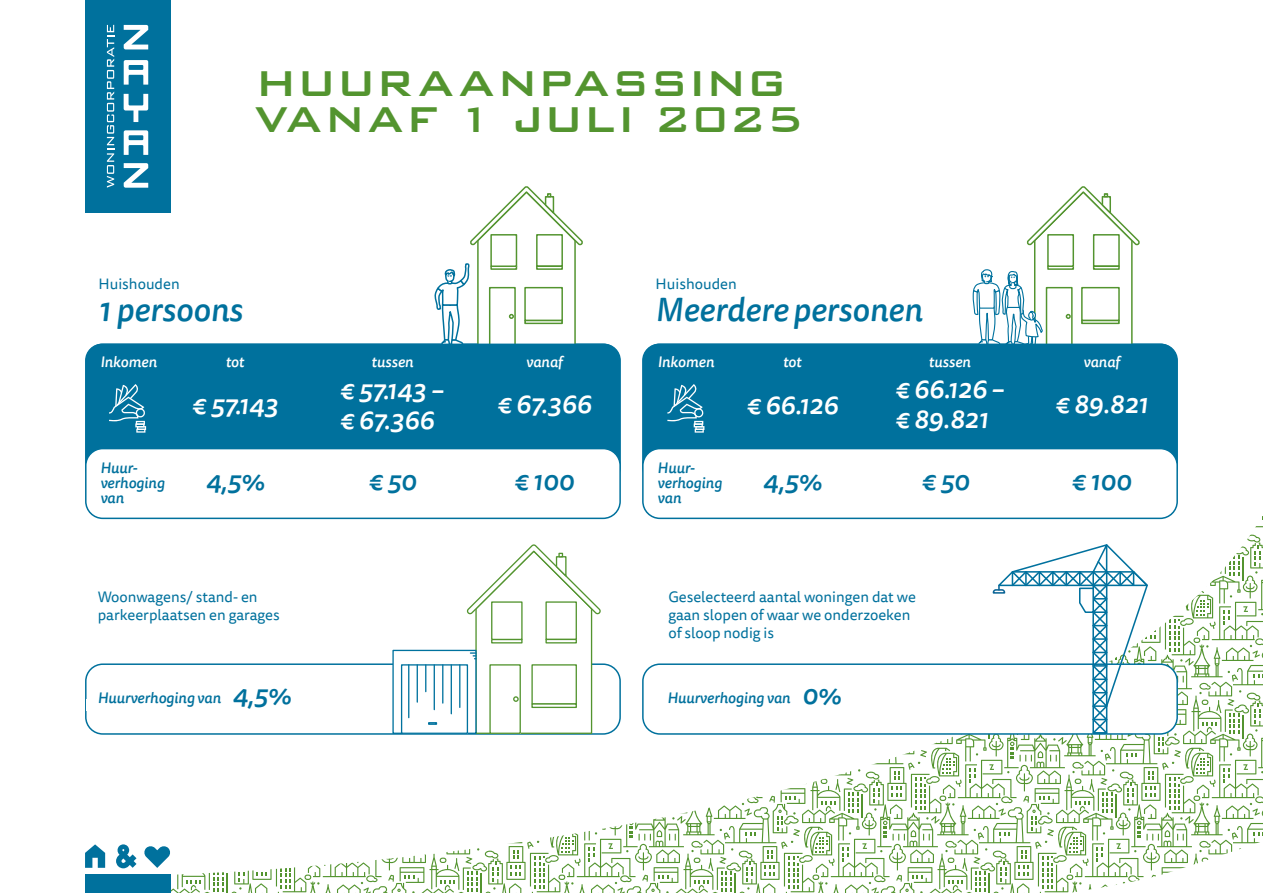
<style>
.page{position:relative;width:1263px;height:893px;background:#fff}
.page>*{position:absolute;margin:0;border:0;box-sizing:border-box;transform-origin:0 0}
.t1{font:500 48px/36px "Bank Gothic BT";letter-spacing:-.005em;color:#53942f}
.t2{font:italic 500 33px "Tisa Sans Pro";color:#00719d}
.t3{font:italic 500 27px/30px "Tisa Sans Pro";color:#fff}
.t4{font:italic 500 27px "Tisa Sans Pro";color:#00719d}
.t5{font:15px/18px "Tisa Sans Pro";color:#00719d}
.t6{font:italic 500 15px/15px "Tisa Sans Pro";color:#00719d}
.t7{font:italic 500 15px "Tisa Sans Pro";color:#fff}
</style>
<div class="page">
<svg style="left:170px;top:515px;width:1093px;height:378px"></svg>
<div style="left:85px;top:0;width:85px;height:213px;background:#00719d"></div>
<svg style="left:124px;top:25px;width:24px;height:24px"></svg>
<svg style="left:124px;top:60px;width:24px;height:25px"></svg>
<svg style="left:124px;top:130px;width:24px;height:25px"></svg>
<svg style="left:124px;top:163px;width:24px;height:25px"></svg>
<svg style="left:124px;top:94px;width:24px;height:28px"></svg>
<svg style="left:107px;top:25px;width:7px;height:163px"></svg>
<div style="left:85px;top:875px;width:85px;height:18px;background:#00719d"></div>
<svg style="left:85px;top:844px;width:20px;height:24px"></svg>
<svg style="left:144px;top:846px;width:27px;height:22px"></svg>
<svg style="left:116px;top:844px;width:21px;height:24px"></svg>
<svg style="left:433px;top:186px;width:151px;height:158px"></svg>
<svg style="left:972px;top:186px;width:169px;height:158px"></svg>
<div style="left:85px;top:344px;width:536px;height:140px;background:#00719d;border-radius:17px"></div>
<div style="left:642px;top:344px;width:536px;height:140px;background:#00719d;border-radius:17px"></div>
<div style="left:86px;top:449px;width:534px;height:69px;background:#fff;border-radius:17px"></div>
<div style="left:85px;top:448px;width:536px;height:71px;border:2px solid #00719d;border-radius:17px"></div>
<div style="left:643px;top:449px;width:534px;height:69px;background:#fff;border-radius:17px"></div>
<div style="left:642px;top:448px;width:536px;height:71px;border:2px solid #00719d;border-radius:17px"></div>
<div style="left:86px;top:664px;width:534px;height:70px;background:#fff;border-radius:17px"></div>
<div style="left:85px;top:663px;width:536px;height:72px;border:2px solid #00719d;border-radius:17px"></div>
<div style="left:643px;top:664px;width:534px;height:70px;background:#fff;border-radius:17px"></div>
<div style="left:642px;top:663px;width:536px;height:72px;border:2px solid #00719d;border-radius:17px"></div>
<svg style="left:109px;top:384px;width:37px;height:49px"></svg>
<svg style="left:667px;top:384px;width:37px;height:49px"></svg>
<div style="left:87px;top:699px;width:11px;height:12px;background:#fff"></div>
<div style="left:393px;top:650px;width:83px;height:83px;background:#fff"></div>
<div style="left:392px;top:650px;width:85px;height:84px;border:1px solid #00729e"></div>
<div style="left:401px;top:664px;width:67px;height:70px;border:1px solid #00729e"></div>
<svg style="left:428px;top:722px;width:9px;height:3px"></svg>
<hr style="left:408px;top:665px;width:1px;height:53px;background:#00729e">
<hr style="left:417px;top:665px;width:1px;height:37px;background:#00729e">
<svg style="left:425px;top:665px;width:1px;height:27px"></svg>
<hr style="left:434px;top:665px;width:1px;height:45px;background:#00729e">
<hr style="left:442px;top:665px;width:1px;height:38px;background:#00729e">
<hr style="left:451px;top:665px;width:1px;height:49px;background:#00729e">
<hr style="left:459px;top:665px;width:1px;height:42px;background:#00729e">
<svg style="left:465px;top:543px;width:137px;height:191px"></svg>
<svg style="left:992px;top:538px;width:159px;height:196px"></svg>
<h1 class="t1" style="left:255px;top:64px;width:549px">HUURAANPASSING<br>VANAF 1 JULI 2025</h1>
<p class="t5" style="left:99px;top:275px;width:83px">Huishouden</p>
<h2 class="t2" style="left:99px;top:287px;width:146px">1 persoons</h2>
<p class="t5" style="left:656px;top:275px;width:83px">Huishouden</p>
<h2 class="t2" style="left:656px;top:287px;width:268px">Meerdere personen</h2>
<p class="t7" style="left:526px;top:352px;width:38px">vanaf</p>
<p class="t7" style="left:1083px;top:352px;width:38px">vanaf</p>
<p class="t7" style="left:100px;top:352px;width:58px">Inkomen</p>
<p class="t7" style="left:226px;top:352px;width:20px">tot</p>
<p class="t7" style="left:658px;top:352px;width:58px">Inkomen</p>
<p class="t7" style="left:783px;top:352px;width:20px">tot</p>
<h3 class="t3" style="left:192px;top:390px;width:87px">€ 57.143</h3>
<h3 class="t3" style="left:746px;top:389px;width:93px">€ 66.126</h3>
<p class="t7" style="left:372px;top:352px;width:43px">tussen</p>
<p class="t7" style="left:929px;top:352px;width:43px">tussen</p>
<h3 class="t3" style="left:340px;top:375px;width:106px">€ 57.143 – € 67.366</h3>
<h3 class="t3" style="left:895px;top:374px;width:111px">€ 66.126 – € 89.821</h3>
<h3 class="t3" style="left:497px;top:389px;width:96px">€ 67.366</h3>
<h3 class="t3" style="left:1055px;top:389px;width:95px">€ 89.821</h3>
<p class="t6" style="left:100px;top:461px;width:66px">Huur&shy;verhoging van</p>
<h3 class="t4" style="left:206px;top:461px;width:60px">4,5%</h3>
<p class="t6" style="left:658px;top:461px;width:66px">Huur&shy;verhoging van</p>
<h3 class="t4" style="left:368px;top:461px;width:50px">€ 50</h3>
<h3 class="t4" style="left:514px;top:461px;width:62px">€ 100</h3>
<h3 class="t4" style="left:763px;top:461px;width:60px">4,5%</h3>
<h3 class="t4" style="left:921px;top:461px;width:50px">€ 50</h3>
<h3 class="t4" style="left:1071px;top:461px;width:62px">€ 100</h3>
<p class="t5" style="left:98px;top:588px;width:184px">Woonwagens/ stand- en parkeerplaatsen en garages</p>
<p class="t5" style="left:668px;top:588px;width:249px">Geselecteerd aantal woningen dat we gaan slopen of waar we onderzoeken of sloop nodig is</p>
<h3 class="t4" style="left:232px;top:676px;width:60px">4,5%</h3>
<h3 class="t4" style="left:802px;top:676px;width:41px">0%</h3>
<p class="t6" style="left:98px;top:691px;width:124px">Huur verhoging van</p>
<p class="t6" style="left:667px;top:691px;width:124px">Huur verhoging van</p>
</div>
